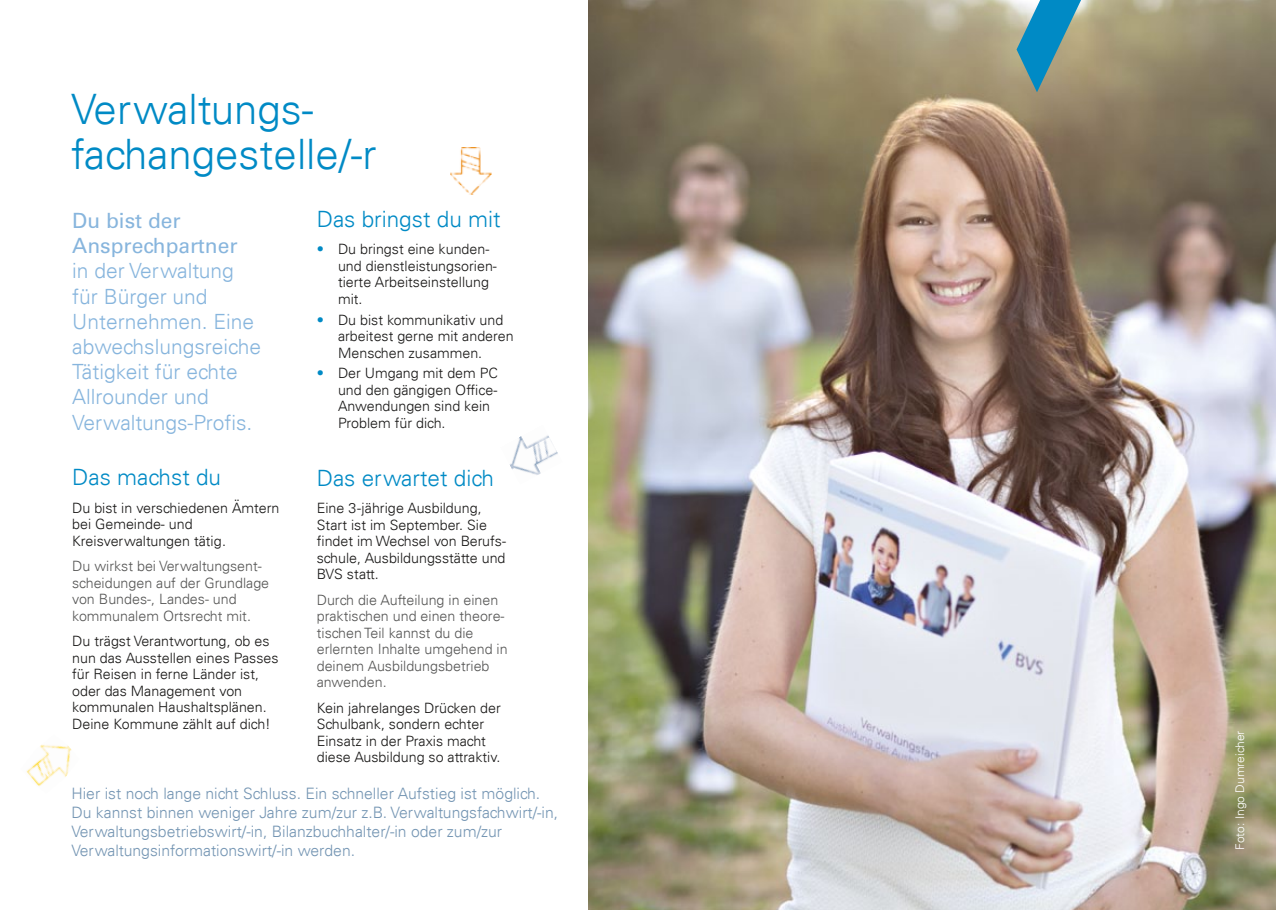
<style>
.page{position:relative;width:1276px;height:910px;background:#fff}
.page>*{position:absolute;margin:0;border:0;box-sizing:border-box;transform-origin:0 0}
.t1{font:300 42px/45px "Univers LT";color:#008ac5}
.t2{font:300 22.5px "Univers LT";color:#008ac5}
.t3{font:300 21px/25.2px "Univers LT";color:#87b5dd}
.t4{font:500 21px/25.2px "Univers CE";color:#87b5dd}
.t5{font:300 15.75px/18.9px "Univers LT";color:#7495b3}
.t6{font:300 14.25px/16.5px "Univers LT";color:#181716}
.t7{font:300 14.25px/16.5px "Univers LT";color:#565655}
.t8{font:300 12px "Univers LT";color:#fff}
.s1{color:#008ac5}
</style>
<div class="page">
<img style="left:588px;top:0;width:688px;height:910px">
<svg style="left:1016px;top:0;width:65px;height:92px;background:#5e9ba7"></svg>
<img style="left:509px;top:435px;width:49px;height:40px">
<img style="left:26px;top:745px;width:46px;height:42px">
<img style="left:451px;top:148px;width:40px;height:46px">
<h1 class="t1" style="left:71px;top:86px;width:307px">Verwaltungs&shy;fachangestelle/-r</h1>
<h2 class="t2" style="left:317px;top:206px;width:185px">Das bringst du mit</h2>
<p class="t6" style="left:338px;top:241px;width:160px;text-indent:-21px"><span class="s1">•</span> Du bringst eine kunden&shy;und dienstleistungsorien&shy;tierte Arbeitseinstellung mit.</p>
<p class="t6" style="left:338px;top:311px;width:177px;text-indent:-21px"><span class="s1">•</span> Du bist kommunikativ und arbeitest gerne mit anderen<br>Menschen zusammen.</p>
<p class="t6" style="left:338px;top:365px;width:161px;text-indent:-21px"><span class="s1">•</span> Der Umgang mit dem PC und den gängigen Office-<br>Anwendungen sind kein<br>Problem für dich.</p>
<h3 class="t4" style="left:72px;top:209px;width:173px">Du-bist-der&shy;ansprechpartner-</h3>
<h3 class="t3" style="left:72px;top:258px;width:190px">in der Verwaltung für Bürger und<br>Unternehmen. Eine abwechslungsreiche<br>Tätigkeit für echte<br>Allrounder und<br>Verwaltungs-Profis.</h3>
<h2 class="t2" style="left:72px;top:464px;width:150px">Das machst du</h2>
<p class="t6" style="left:72px;top:499px;width:209px">Du bist in verschiedenen Ämtern bei Gemeinde- und<br>Kreisverwaltungen tätig.</p>
<p class="t7" style="left:72px;top:558px;width:198px">Du wirkst bei Verwaltungsent&shy;scheidungen auf der Grundlage von Bundes-, Landes- und kommunalem Ortsrecht mit.</p>
<p class="t6" style="left:72px;top:633px;width:208px">Du trägst Verantwortung, ob es nun das Ausstellen eines Passes für Reisen in ferne Länder ist, oder das Management von kommunalen Haus haltsplänen.<br>Deine Kommune zählt auf dich!</p>
<h2 class="t2" style="left:317px;top:465px;width:179px">Das erwartet dich</h2>
<p class="t6" style="left:317px;top:500px;width:191px">Eine 3-jährige Ausbildung,<br>Start ist im September. Sie findet im Wechsel von Berufs&shy;schule, Ausbildungsstätte und<br>BVS statt.</p>
<p class="t7" style="left:317px;top:591px;width:192px">Durch die Aufteilung in einen praktischen und einen theore&shy;tischen Teil kannst du die erlernten Inhalte umgehend in deinem Ausbildungsbetrieb anwenden.</p>
<p class="t6" style="left:317px;top:699px;width:186px">Kein jahrelanges Drücken der<br>Schulbank, sondern echter<br>Einsatz in der Praxis macht diese Ausbildung so attraktiv.</p>
<p class="t5" style="left:71px;top:784px;width:488px">Hier ist noch lange nicht Schluss. Ein schneller Aufstieg ist möglich.<br>Du kannst binnen weniger Jahre zum/zur z.B. Verwaltungsfachwirt/-in, Verwaltungsbetriebswirt/-in, Bilanzbuchhalter/-in oder zum/zur Verwaltungsinformationswirt/-in werden.</p>
<p class="t8" style="left:1232px;top:850px;width:120px;rotate:-90deg">Foto: Ingo Dumreicher</p>
</div>
